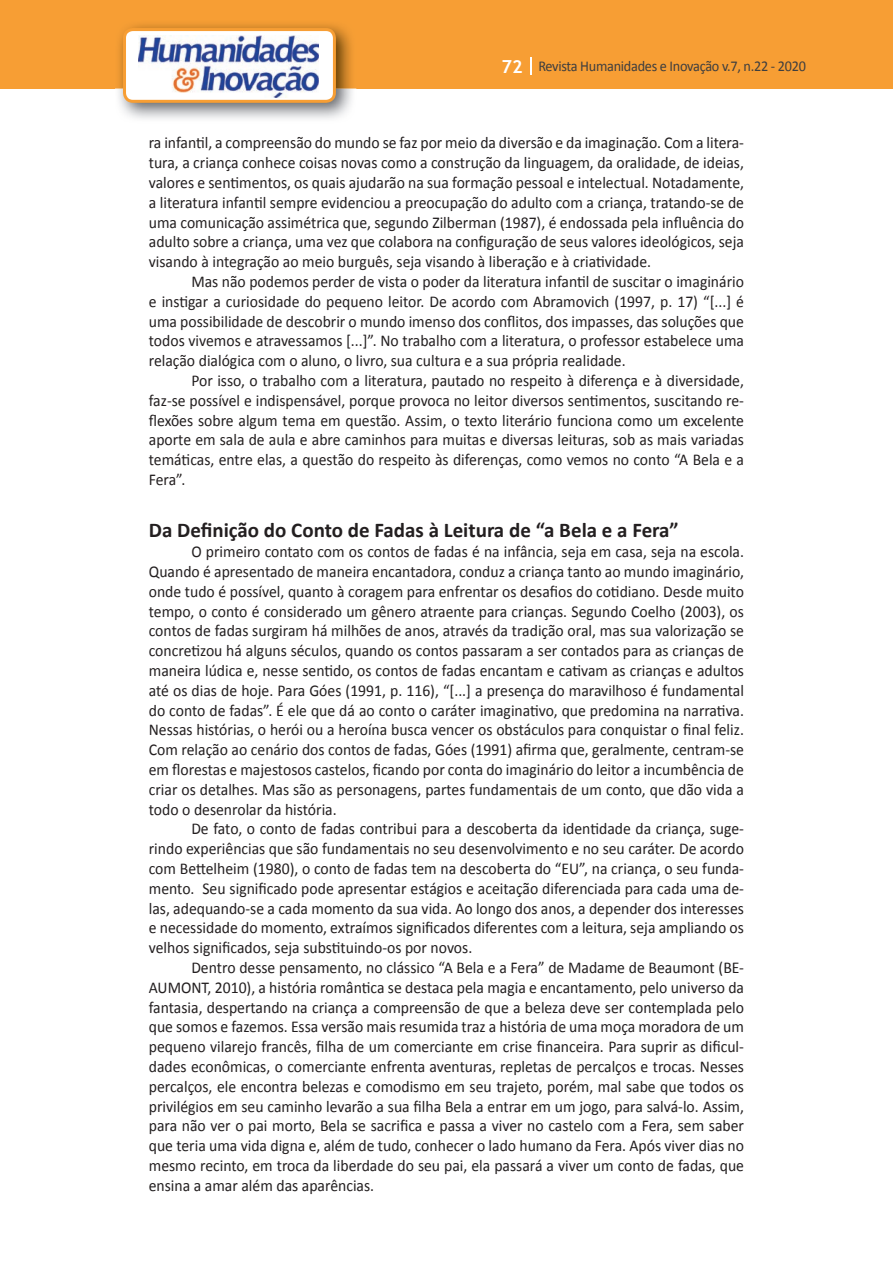
<style>
.page{position:relative;width:893px;height:1263px;background:#fff}
.page>*{position:absolute;margin:0;border:0;box-sizing:border-box;transform-origin:0 0}
.t1{font:700 21px "Calibri";color:#231f20}
.t2{font:16.5px/19.8px "Calibri";color:#231f20;text-align:justify;scale:.95 1}
.t3{font:15px "Calibri";letter-spacing:-.02em;color:#3e3e3f;scale:.95 1}
.s1{font-family:"Trebuchet MS";font-weight:700;font-size:18px;color:#fff}
</style>
<div class="page">
<div style="left:0;top:0;width:893px;height:88px;background:#f79e34"></div>
<svg style="left:530px;top:57px;width:2px;height:18px"></svg>
<img style="left:115px;top:24px;width:241px;height:95px">
<svg style="left:123px;top:28px;width:213px;height:75px"></svg>
<p class="t3" style="left:501px;top:57px;width:322px"><span class="s1">72</span> Revista Humanidades e Inovação v.7, n.22 - 2020</p>
<p class="t2" style="left:149px;top:133px;width:628px">ra infantil, a compreensão do mundo se faz por meio da diversão e da imaginação. Com a litera&shy;tura, a criança conhece coisas novas como a construção da linguagem, da oralidade, de ideias, valores e sentimentos, os quais ajudarão na sua formação pessoal e intelectual. Notadamente, a literatura infantil sempre evidenciou a preocupação do adulto com a criança, tratando-se de uma comunicação assimétrica que, segundo Zilberman (1987), é endossada pela influência do adulto sobre a criança, uma vez que colabora na configuração de seus valores ideológicos, seja visando à integração ao meio burguês, seja visando à liberação e à criatividade.</p>
<p class="t2" style="left:149px;top:272px;width:628px;text-indent:43px">Mas não podemos perder de vista o poder da literatura infantil de suscitar o imaginário e instigar a curiosidade do pequeno leitor. De acordo com Abramovich (1997, p. 17) “[...] é uma possibilidade de descobrir o mundo imenso dos conflitos, dos impasses, das soluções que todos vivemos e atravessamos [...]”. No trabalho com a literatura, o professor estabelece uma relação dialógica com o aluno, o livro, sua cultura e a sua própria realidade.</p>
<p class="t2" style="left:149px;top:371px;width:628px;text-indent:43px">Por isso, o trabalho com a literatura, pautado no respeito à diferença e à diversidade, faz-se possível e indispensável, porque provoca no leitor diversos sentimentos, suscitando re&shy;flexões sobre algum tema em questão. Assim, o texto literário funciona como um excelente aporte em sala de aula e abre caminhos para muitas e diversas leituras, sob as mais variadas temáticas, entre elas, a questão do respeito às diferenças, como vemos no conto “A Bela e a Fera”.</p>
<p class="t1" style="left:149px;top:517px;width:531px">Da Definição do Conto de Fadas à Leitura de “a Bela e a Fera”</p>
<p class="t2" style="left:149px;top:542px;width:628px;text-indent:43px">O primeiro contato com os contos de fadas é na infância, seja em casa, seja na escola.<br>Quando é apresentado de maneira encantadora, conduz a criança tanto ao mundo imaginário, onde tudo é possível, quanto à coragem para enfrentar os desafios do cotidiano. Desde muito tempo, o conto é considerado um gênero atraente para crianças. Segundo Coelho (2003), os contos de fadas surgiram há milhões de anos, através da tradição oral, mas sua valorização se concretizou há alguns séculos, quando os contos passaram a ser contados para as crianças de maneira lúdica e, nesse sentido, os contos de fadas encantam e cativam as crianças e adultos até os dias de hoje. Para Góes (1991, p. 116), “[...] a presença do maravilhoso é fundamental do conto de fadas”. É ele que dá ao conto o caráter imaginativo, que predomina na narrativa.<br>Nessas histórias, o herói ou a heroína busca vencer os obstáculos para conquistar o final feliz.<br>Com relação ao cenário dos contos de fadas, Góes (1991) afirma que, geralmente, centram-se em florestas e majestosos castelos, ficando por conta do imaginário do leitor a incumbência de criar os detalhes. Mas são as personagens, partes fundamentais de um conto, que dão vida a todo o desenrolar da história.</p>
<p class="t2" style="left:149px;top:819px;width:628px;text-indent:43px">De fato, o conto de fadas contribui para a descoberta da identidade da criança, suge&shy;rindo experiências que são fundamentais no seu desenvolvimento e no seu caráter. De acordo com Bettelheim (1980), o conto de fadas tem na descoberta do “EU”, na criança, o seu funda&shy;mento. Seu significado pode apresentar estágios e aceitação diferenciada para cada uma de&shy;las, adequando-se a cada momento da sua vida. Ao longo dos anos, a depender dos interesses e necessidade do momento, extraímos significados diferentes com a leitura, seja ampliando os velhos significados, seja substituindo-os por novos.</p>
<p class="t2" style="left:149px;top:958px;width:628px;text-indent:43px">Dentro desse pensamento, no clássico “A Bela e a Fera” de Madame de Beaumont (BE-AUMONT, 2010), a história romântica se destaca pela magia e encantamento, pelo universo da fantasia, despertando na criança a compreensão de que a beleza deve ser contemplada pelo que somos e fazemos. Essa versão mais resumida traz a história de uma moça moradora de um pequeno vilarejo francês, filha de um comerciante em crise financeira. Para suprir as dificul&shy;dades econômicas, o comerciante enfrenta aventuras, repletas de percalços e trocas. Nesses percalços, ele encontra belezas e comodismo em seu trajeto, porém, mal sabe que todos os privilégios em seu caminho levarão a sua filha Bela a entrar em um jogo, para salvá-lo. Assim, para não ver o pai morto, Bela se sacrifica e passa a viver no castelo com a Fera, sem saber que teria uma vida digna e, além de tudo, conhecer o lado humano da Fera. Após viver dias no mesmo recinto, em troca da liberdade do seu pai, ela passará a viver um conto de fadas, que ensina a amar além das aparências.</p>
</div>
